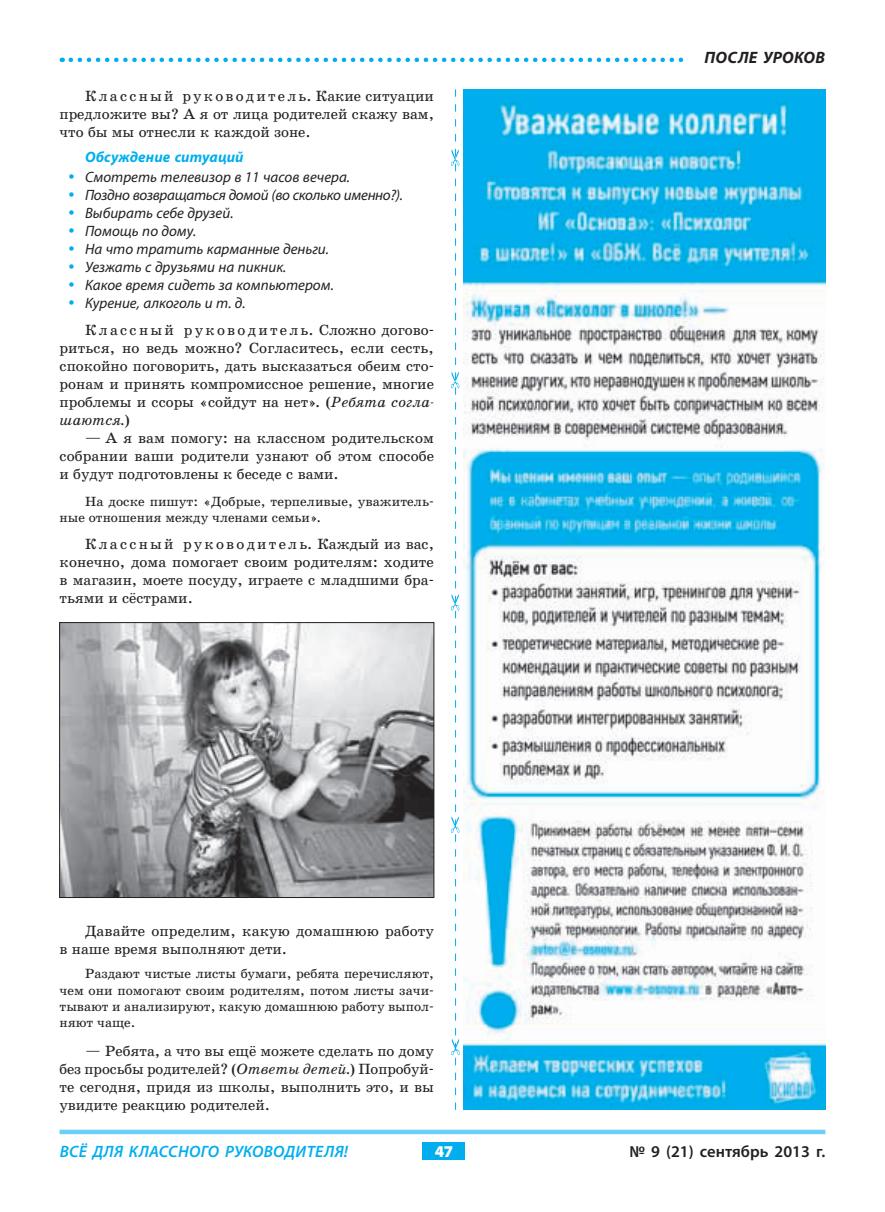
<style>
.page{position:relative;width:885px;height:1212px;background:#fff}
.page>*{position:absolute;margin:0;border:0;box-sizing:border-box;transform-origin:0 0}
.t1{font:italic 600 16.5px "Myriad Pro";letter-spacing:.02em;color:#00aeef}
.t2{font:600 16.5px "Myriad Pro";color:#231f20}
.t3{font:italic 700 16.5px "Myriad Pro";letter-spacing:.02em;color:#231f20}
.t4{font:900 16.5px "Myriad Pro";color:#fff}
.t5{font:15px/18px "School Book C";color:#231f20;text-align:justify}
.t6{font:italic 15px "Myriad Pro";color:#231f20}
.t7{font:italic 15px "Myriad Pro";letter-spacing:-.02em;color:#231f20}
.t8{font:italic 700 15px "Myriad Pro";letter-spacing:.005em;color:#00aeef}
.t9{font:13.5px/16.2px "School Book C";color:#231f20}
.s1{color:#00aeef}
.s2{font-style:italic}
</style>
<div class="page">
<div style="left:422px;top:1142px;width:43px;height:17px;background:#00aeef"></div>
<hr style="left:60px;top:1130px;width:765px;height:4px;background:#6bcff6">
<svg style="left:71px;top:58px;width:613px;height:4px"></svg>
<img style="left:61px;top:624px;width:371px;height:272px">
<div style="left:59px;top:622px;width:375px;height:276px;border:1px solid #231f20"></div>
<img style="left:463px;top:89px;width:362px;height:1021px">
<svg style="left:451px;top:89px;width:8px;height:1021px"></svg>
<p class="t5" style="left:60px;top:88px;width:376px;text-indent:26px">Классный руководитель. Какие ситуации предложите вы? А я от лица родителей скажу вам, что бы мы отнесли к каждой зоне.</p>
<p class="t8" style="left:85px;top:151px;width:160px">Обсуждение ситуаций</p>
<p class="t6" style="left:68px;top:171px;width:283px"><span class="s1">•</span> Смотреть телевизор в 11 часов вечера.</p>
<p class="t7" style="left:68px;top:189px;width:336px"><span class="s1">•</span> Поздно возвращаться домой (во сколько именно?).</p>
<p class="t6" style="left:68px;top:207px;width:167px"><span class="s1">•</span> Выбирать себе друзей.</p>
<p class="t6" style="left:68px;top:225px;width:130px"><span class="s1">•</span> Помощь по дому.</p>
<p class="t6" style="left:68px;top:243px;width:262px"><span class="s1">•</span> На что тратить карманные деньги.</p>
<p class="t6" style="left:68px;top:261px;width:220px"><span class="s1">•</span> Уезжать с друзьями на пикник.</p>
<p class="t6" style="left:68px;top:279px;width:267px"><span class="s1">•</span> Какое время сидеть за компьютером.</p>
<p class="t6" style="left:68px;top:297px;width:179px"><span class="s1">•</span> Курение, алкоголь и т. д.</p>
<p class="t5" style="left:60px;top:322px;width:376px;text-indent:26px">Классный руководитель. Сложно догово&shy;риться, но ведь можно? Согласитесь, если сесть, спокойно поговорить, дать высказаться обеим сто&shy;ронам и принять компромиссное решение, многие проблемы и ссоры «сойдут на нет». (<span class="s2">Ребята согла&shy;шаются.</span>)</p>
<p class="t5" style="left:60px;top:430px;width:376px;text-indent:26px">— А я вам помогу: на классном родительском собрании ваши родители узнают об этом способе и будут подготовлены к беседе с вами.</p>
<p class="t9" style="left:60px;top:494px;width:376px;text-indent:26px">На доске пишут: «Добрые, терпеливые, уважитель&shy;ные отношения между членами семьи».</p>
<p class="t5" style="left:60px;top:536px;width:376px;text-indent:26px">Классный руководитель. Каждый из вас, конечно, дома помогает своим родителям: ходите в магазин, моете посуду, играете с младшими бра&shy;тьями и сёстрами.</p>
<p class="t5" style="left:60px;top:923px;width:376px;text-indent:26px">Давайте определим, какую домашнюю работу в наше время выполняют дети.</p>
<p class="t9" style="left:60px;top:967px;width:376px;text-align:justify;text-indent:26px">Раздают чистые листы бумаги, ребята перечисляют, чем они помогают своим родителям, потом листы зачи&shy;тывают и анализируют, какую домашнюю работу выпол&shy;няют чаще.</p>
<p class="t5" style="left:60px;top:1043px;width:376px;text-indent:26px"><span class="s2">—</span> Ребята, а что вы ещё можете сделать по дому без просьбы родителей? (<span class="s2">Ответы детей.</span>) Попробуй&shy;те сегодня, придя из школы, выполнить это, и вы увидите реакцию родителей.</p>
<p class="t3" style="left:704px;top:52px;width:122px">ПОСЛЕ УРОКОВ</p>
<p class="t1" style="left:60px;top:1145px;width:290px">ВСЁ ДЛЯ КЛАССНОГО РУКОВОДИТЕЛЯ!</p>
<p class="t4" style="left:434px;top:1145px;width:20px">47</p>
<p class="t2" style="left:629px;top:1145px;width:197px">№ 9 (21) сентябрь 2013 г.</p>
</div>
